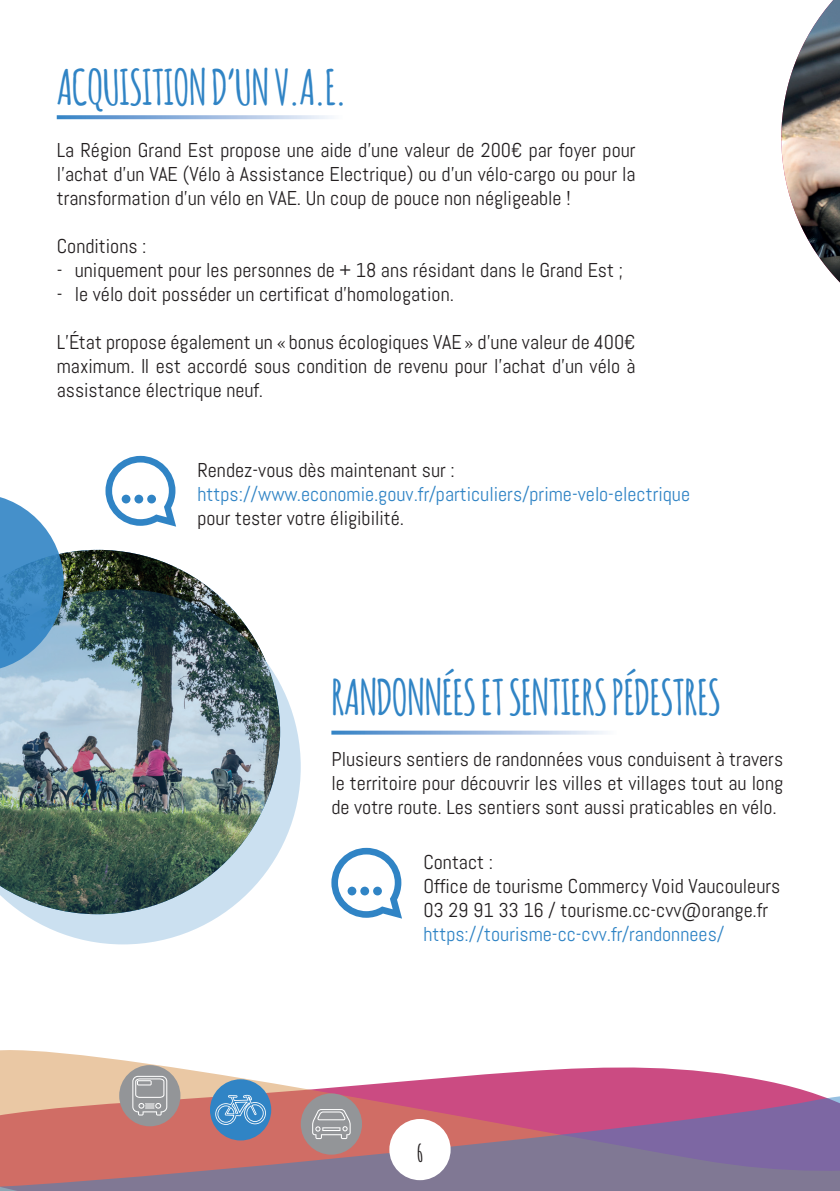
<style>
.page{position:relative;width:840px;height:1191px;background:#fff}
.page>*{position:absolute;margin:0;border:0;box-sizing:border-box;transform-origin:0 0}
.t1{font:700 48px "Amatic";color:#3084c5}
.t2{font:700 24px "Amatic";color:#231f20}
.t3{font:20px/24px "Abel";color:#231f20;text-align:justify}
.t4{font:20px "Abel";color:#3084c5}
</style>
<div class="page">
<svg style="left:0;top:1050px;width:784px;height:35px"></svg>
<svg style="left:0;top:1085px;width:839px;height:106px;background:#ac6e85"></svg>
<div style="left:389px;top:1119px;width:61px;height:61px;background:#fff;border-radius:50%"></div>
<div style="left:210px;top:1079px;width:61px;height:61px;background:#3084c5;border-radius:50%"></div>
<svg style="left:215px;top:1094px;width:51px;height:30px"></svg>
<div style="left:119px;top:1065px;width:61px;height:61px;background:#939598;border-radius:50%"></div>
<svg style="left:132px;top:1075px;width:35px;height:40px"></svg>
<div style="left:300px;top:1093px;width:62px;height:61px;background:#939598;border-radius:50%"></div>
<svg style="left:312px;top:1109px;width:38px;height:30px"></svg>
<svg style="left:57px;top:115px;width:275px;height:4px"></svg>
<svg style="left:331px;top:730px;width:275px;height:4px"></svg>
<img style="left:64px;top:550px;width:147px;height:39px">
<img style="left:0;top:589px;width:300px;height:355px">
<svg style="left:0;top:497px;width:64px;height:175px;background:#619ecc"></svg>
<svg style="left:331px;top:848px;width:71px;height:70px"></svg>
<div style="left:347px;top:886px;width:9px;height:9px;background:#3084c5;border-radius:50%"></div>
<div style="left:360px;top:886px;width:9px;height:9px;background:#3084c5;border-radius:50%"></div>
<div style="left:373px;top:886px;width:8px;height:9px;background:#3084c5;border-radius:50%"></div>
<svg style="left:105px;top:456px;width:71px;height:70px"></svg>
<div style="left:122px;top:494px;width:8px;height:9px;background:#3084c5;border-radius:50%"></div>
<div style="left:134px;top:494px;width:9px;height:9px;background:#3084c5;border-radius:50%"></div>
<div style="left:147px;top:494px;width:9px;height:9px;background:#3084c5;border-radius:50%"></div>
<img style="left:781px;top:0;width:58px;height:282px">
<h1 class="t1" style="left:57px;top:53px;width:291px">ACQUISITION D’UN V.A.E.</h1>
<p class="t3" style="left:57px;top:138px;width:580px">La Région Grand Est propose une aide d’une valeur de 200€ par foyer pour l’achat d’un VAE (Vélo à Assistance Electrique) ou d’un vélo-cargo ou pour la transformation d’un vélo en VAE. Un coup de pouce non négligeable !</p>
<p class="t3" style="left:57px;top:234px;width:91px">Conditions :</p>
<p class="t3" style="left:57px;top:258px;width:567px">- uniquement pour les personnes de + 18 ans résidant dans le Grand Est ;</p>
<p class="t3" style="left:57px;top:282px;width:398px">- le vélo doit posséder un certificat d’homologation.</p>
<p class="t3" style="left:57px;top:330px;width:580px">L’État propose également un « bonus écologiques VAE» d’une valeur de 400€ maximum. Il est accordé sous condition de revenu pour l’achat d’un vélo à assistance électrique neuf.</p>
<p class="t3" style="left:197px;top:458px;width:259px">Rendez-vous dès maintenant sur :</p>
<p class="t4" style="left:197px;top:481px;width:494px">https://www.economie.gouv.fr/particuliers/prime-velo-electrique</p>
<p class="t3" style="left:197px;top:506px;width:208px">pour tester votre éligibilité.</p>
<h1 class="t1" style="left:331px;top:663px;width:390px">RANDONNÉES ET SENTIERS PÉDESTRES</h1>
<p class="t3" style="left:331px;top:747px;width:453px">Plusieurs sentiers de randonnées vous conduisent à travers le territoire pour découvrir les villes et villages tout au long de votre route. Les sentiers sont aussi praticables en vélo.</p>
<p class="t3" style="left:423px;top:850px;width:358px;text-align:left">Contact :<br>Office de tourisme Commercy Void Vaucouleurs<br>03 29 91 33 16 / tourisme.cc-cvv@orange.fr</p>
<p class="t4" style="left:423px;top:921px;width:302px">https://tourisme-cc-cvv.fr/randonnees/</p>
<p class="t2" style="left:416px;top:1135px;width:8px">6</p>
</div>
